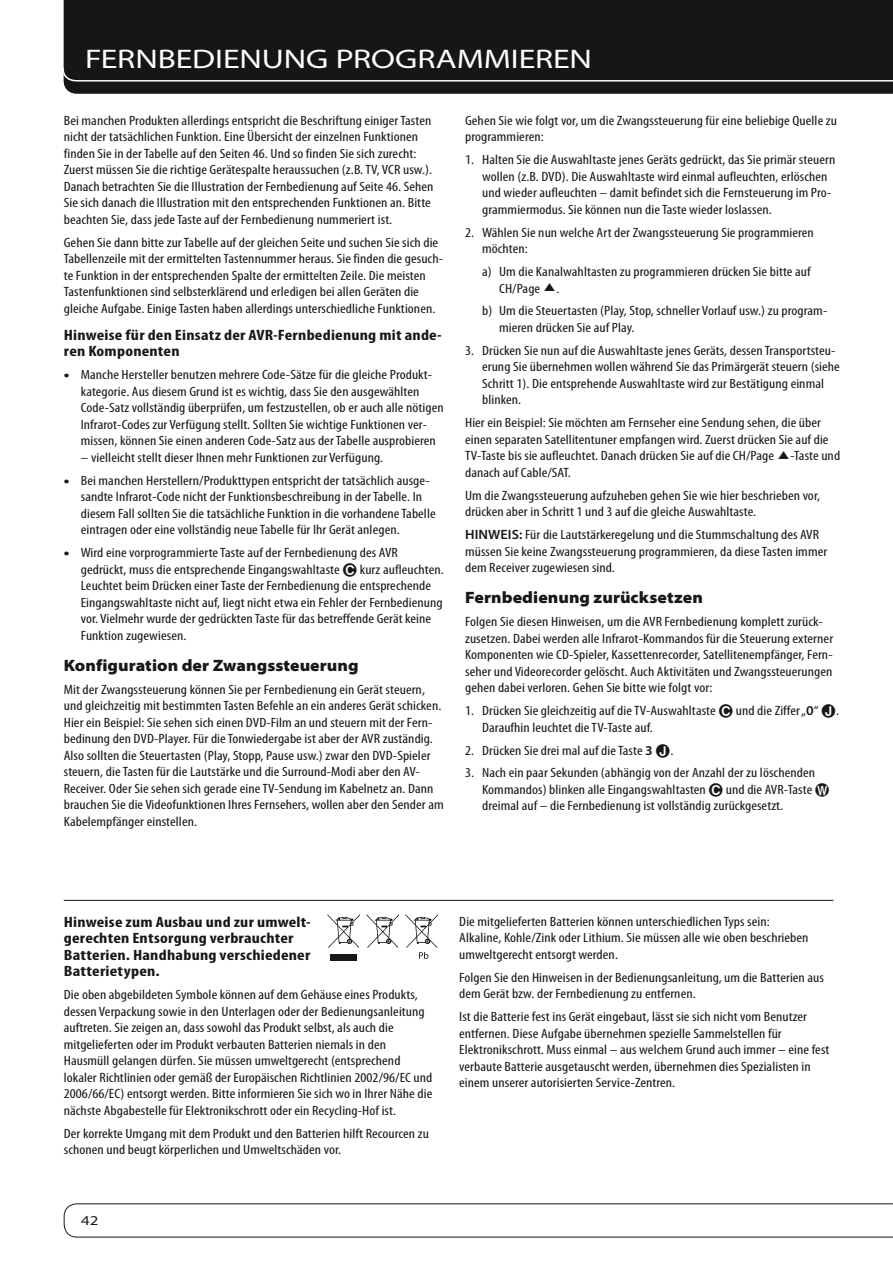
<style>
.page{position:relative;width:893px;height:1263px;background:#fff}
.page>*{position:absolute;margin:0;border:0;box-sizing:border-box;transform-origin:0 0}
.t1{font:semi-expanded 27px "Myriad Pro";color:#fff;scale:1.15 1}
.t2{font:900 semi-expanded 16.5px "Myriad Pro";letter-spacing:.005em;color:#1a1817}
.t3{font:700 condensed 15px/16.5px "Myriad Pro";letter-spacing:.01em;color:#1a1817;scale:1.2 1}
.t4{font:condensed 13.5px/16.5px "Myriad Pro";letter-spacing:.005em;color:#1a1817;scale:1.15 1}
.t5{font:semi-expanded 13.5px "Myriad Pro";color:#1a1817;scale:1.15 1}
.s1{font-weight:900;font-stretch:normal}
.s2{font-family:"Harman Single Dot Char";font-stretch:normal}
.s3{font-family:"Harman Player Controls";font-stretch:normal;font-size:10.5px}
.s4{font-weight:600;font-stretch:normal}
</style>
<div class="page">
<div style="left:63px;top:0;width:830px;height:94px;background:#161616"></div>
<svg style="left:63px;top:1203px;width:830px;height:35px"></svg>
<div style="left:330px;top:954px;width:27px;height:7px;background:#1a1817"></div>
<svg style="left:327px;top:914px;width:33px;height:34px"></svg>
<svg style="left:367px;top:914px;width:32px;height:34px"></svg>
<svg style="left:405px;top:914px;width:33px;height:45px"></svg>
<hr style="left:64px;top:900px;width:769px;height:1px;background:#1a1817">
<h1 class="t1" style="left:85px;top:44px;width:442px">FERNBEDI ENU NG PROGRAMMI EREN</h1>
<p class="t4" style="left:64px;top:112px;width:323px">Bei manchen Produkten allerdings entspricht die Beschriftung einiger Tasten nicht der tatsächlichen Funktion. Eine Übersicht der einzelnen Funktionen finden Sie in der Tabelle auf den Seiten 46. Und so finden Sie sich zurecht:<br>Zuerst müssen Sie die richtige Gerätespalte heraussuchen (z.B. TV, VCR usw.).<br>Danach betrachten Sie die Illustration der Fernbedienung auf Seite 46. Sehen Sie sich danach die Illustration mit den entsprechenden Funktionen an. Bitte beachten Sie, dass jede Taste auf der Fernbedienung nummeriert ist.</p>
<p class="t4" style="left:64px;top:234px;width:331px">Gehen Sie dann bitte zur Tabelle auf der gleichen Seite und suchen Sie sich die Tabellenzeile mit der ermittelten Tastennummer heraus. Sie finden die gesuch&shy;te Funktion in der entsprechenden Spalte der ermittelten Zeile. Die meisten Tastenfunktionen sind selbsterklärend und erledigen bei allen Geräten die gleiche Aufgabe. Einige Tasten haben allerdings unterschiedliche Funktionen.</p>
<p class="t3" style="left:64px;top:326px;width:316px">Hinweise für den Einsatz der AVR-Fernbedienung mit ande&shy;ren Komponenten</p>
<p class="t4" style="left:81px;top:367px;width:317px;text-indent:-17px"><span class="s1">•</span> Manche Hersteller benutzen mehrere Code-Sätze für die gleiche Produkt&shy;kategorie. Aus diesem Grund ist es wichtig, dass Sie den ausgewählten Code-Satz vollständig überprüfen, um festzustellen, ob er auch alle nötigen Infrarot-Codes zur Verfügung stellt. Sollten Sie wichtige Funktionen ver&shy;missen, können Sie einen anderen Code-Satz aus der Tabelle ausprobieren</p>
<p class="t4" style="left:81px;top:449px;width:264px">– vielleicht stellt dieser Ihnen mehr Funktionen zur Verfügung.</p>
<p class="t4" style="left:81px;top:472px;width:310px;text-indent:-17px"><span class="s1">•</span> Bei manchen Herstellern/Produkttypen entspricht der tatsächlich ausge&shy;sandte Infrarot-Code nicht der Funktionsbeschreibung in der Tabelle. In diesem Fall sollten Sie die tatsächliche Funktion in die vorhandene Tabelle eintragen oder eine vollständig neue Tabelle für Ihr Gerät anlegen.</p>
<p class="t4" style="left:81px;top:545px;width:317px;text-indent:-17px"><span class="s1">•</span> Wird eine vorprogrammierte Taste auf der Fernbedienung des AVR gedrückt, muss die entsprechende Eingangswahltaste <span class="s2">C</span> kurz aufleuchten.<br>Leuchtet beim Drücken einer Taste der Fernbedienung die entsprechende Eingangswahltaste nicht auf, liegt nicht etwa ein Fehler der Fernbedienung vor. Vielmehr wurde der gedrückten Taste für das betreffende Gerät keine Funktion zugewiesen.</p>
<p class="t2" style="left:64px;top:656px;width:296px">Konfiguration der Zwangssteuerung</p>
<p class="t4" style="left:64px;top:681px;width:332px">Mit der Zwangssteuerung können Sie per Fernbedienung ein Gerät steuern, und gleichzeitig mit bestimmten Tasten Befehle an ein anderes Gerät schicken.<br>Hier ein Beispiel: Sie sehen sich einen DVD-Film an und steuern mit der Fern&shy;bedinung den DVD-Player. Für die Tonwiedergabe ist aber der AVR zuständig.<br>Also sollten die Steuertasten (Play, Stopp, Pause usw.) zwar den DVD-Spieler steuern, die Tasten für die Lautstärke und die Surround-Modi aber den AV-Receiver. Oder Sie sehen sich gerade eine TV-Sendung im Kabelnetz an. Dann brauchen Sie die Videofunktionen Ihres Fernsehers, wollen aber den Sender am Kabelempfänger einstellen.</p>
<p class="t4" style="left:465px;top:112px;width:325px">Gehen Sie wie folgt vor, um die Zwangssteuerung für eine beliebige Quelle zu programmieren:</p>
<p class="t4" style="left:482px;top:152px;width:309px;text-indent:-17px">1. Halten Sie die Auswahltaste jenes Geräts gedrückt, das Sie primär steuern wollen (z.B. DVD). Die Auswahltaste wird einmal aufleuchten, erlöschen und wieder aufleuchten – damit befindet sich die Fernsteuerung im Pro&shy;grammiermodus. Sie können nun die Taste wieder loslassen.</p>
<p class="t4" style="left:482px;top:224px;width:290px;text-indent:-17px">2. Wählen Sie nun welche Art der Zwangssteuerung Sie programmieren möchten:</p>
<p class="t4" style="left:499px;top:264px;width:272px;text-indent:-17px">a) Um die Kanalwahltasten zu programmieren drücken Sie bitte auf<br>CH/Page <span class="s3">K</span>.</p>
<p class="t4" style="left:499px;top:303px;width:287px;text-indent:-17px">b) Um die Steuertasten (Play, Stop, schneller Vorlauf usw.) zu program&shy;mieren drücken Sie auf Play.</p>
<p class="t4" style="left:482px;top:342px;width:313px;text-indent:-17px">3. Drücken Sie nun auf die Auswahltaste jenes Geräts, dessen Transportsteu&shy;erung Sie übernehmen wollen während Sie das Primärgerät steuern (siehe Schritt 1). Die entsprehende Auswahltaste wird zur Bestätigung einmal blinken.</p>
<p class="t4" style="left:465px;top:415px;width:328px">Hier ein Beispiel: Sie möchten am Fernseher eine Sendung sehen, die über einen separaten Satellitentuner empfangen wird. Zuerst drücken Sie auf die TV-Taste bis sie aufleuchtet. Danach drücken Sie auf die CH/Page <span class="s3">K</span>-Taste und danach auf Cable/SAT.</p>
<p class="t4" style="left:465px;top:487px;width:310px">Um die Zwangssteuerung aufzuheben gehen Sie wie hier beschrieben vor, drücken aber in Schritt 1 und 3 auf die gleiche Auswahltaste.</p>
<p class="t4" style="left:465px;top:527px;width:316px"><span class="s4">HINWEIS:</span> Für die Lautstärkeregelung und die Stummschaltung des AVR müssen Sie keine Zwangssteuerung programmieren, da diese Tasten immer dem Receiver zugewiesen sind.</p>
<p class="t2" style="left:465px;top:588px;width:239px">Fernbedienung zurücksetzen</p>
<p class="t4" style="left:465px;top:614px;width:322px">Folgen Sie diesen Hinweisen, um die AVR Fernbedienung komplett zurück&shy;zusetzen. Dabei werden alle Infrarot-Kommandos für die Steuerung externer Komponenten wie CD-Spieler, Kassettenrecorder, Satellitenempfänger, Fern&shy;seher und Videorecorder gelöscht. Auch Aktivitäten und Zwangssteuerungen gehen dabei verloren. Gehen Sie bitte wie folgt vor:</p>
<p class="t4" style="left:482px;top:703px;width:312px;text-indent:-17px">1. Drücken Sie gleichzeitig auf die TV-Auswahltaste <span class="s2">C</span> und die Ziffer „<span class="s4">0</span>“ <span class="s2">J</span>.<br>Daraufhin leuchtet die TV-Taste auf.</p>
<p class="t4" style="left:465px;top:742px;width:183px">2. Drücken Sie drei mal auf die Taste <span class="s4">3</span> <span class="s2">J</span>.</p>
<p class="t4" style="left:482px;top:765px;width:304px;text-indent:-17px">3. Nach ein paar Sekunden (abhängig von der Anzahl der zu löschenden<br>Kommandos) blinken alle Eingangswahltasten <span class="s2">C</span> und die AVR-Taste <span class="s2">W </span>dreimal auf – die Fernbedienung ist vollständig zurückgesetzt.</p>
<p class="t3" style="left:64px;top:913px;width:207px">Hinweise zum Ausbau und zur umwelt&shy;gerechten Entsorgung verbrauchter<br>Batterien. Handhabung verschiedener<br>Batterietypen.</p>
<p class="t4" style="left:64px;top:987px;width:322px">Die oben abgebildeten Symbole können auf dem Gehäuse eines Produkts, dessen Verpackung sowie in den Unterlagen oder der Bedienungsanleitung auftreten. Sie zeigen an, dass sowohl das Produkt selbst, als auch die mitgelieferten oder im Produkt verbauten Batterien niemals in den Hausmüll gelangen dürfen. Sie müssen umweltgerecht (entsprechend lokaler Richtlinien oder gemäß der Europäischen Richtlinien 2002/96/EC und 2006/66/EC) entsorgt werden. Bitte informieren Sie sich wo in Ihrer Nähe die nächste Abgabestelle für Elektronikschrott oder ein Recycling-Hof ist.</p>
<p class="t4" style="left:64px;top:1125px;width:319px">Der korrekte Umgang mit dem Produkt und den Batterien hilft Recourcen zu schonen und beugt körperlichen und Umweltschäden vor.</p>
<p class="t5" style="left:81px;top:1213px;width:17px">42</p>
<p class="t4" style="left:459px;top:913px;width:305px">Die mitgelieferten Batterien können unterschiedlichen Typs sein:<br>Alkaline, Kohle/Zink oder Lithium. Sie müssen alle wie oben beschrieben umweltgerecht entsorgt werden.</p>
<p class="t4" style="left:459px;top:969px;width:319px">Folgen Sie den Hinweisen in der Bedienungsanleitung, um die Batterien aus dem Gerät bzw. der Fernbedienung zu entfernen.</p>
<p class="t4" style="left:459px;top:1009px;width:323px">Ist die Batterie fest ins Gerät eingebaut, lässt sie sich nicht vom Benutzer entfernen. Diese Aufgabe übernehmen spezielle Sammelstellen für Elektronikschrott. Muss einmal – aus welchem Grund auch immer – eine fest verbaute Batterie ausgetauscht werden, übernehmen dies Spezialisten in einem unserer autorisierten Service-Zentren.</p>
</div>
